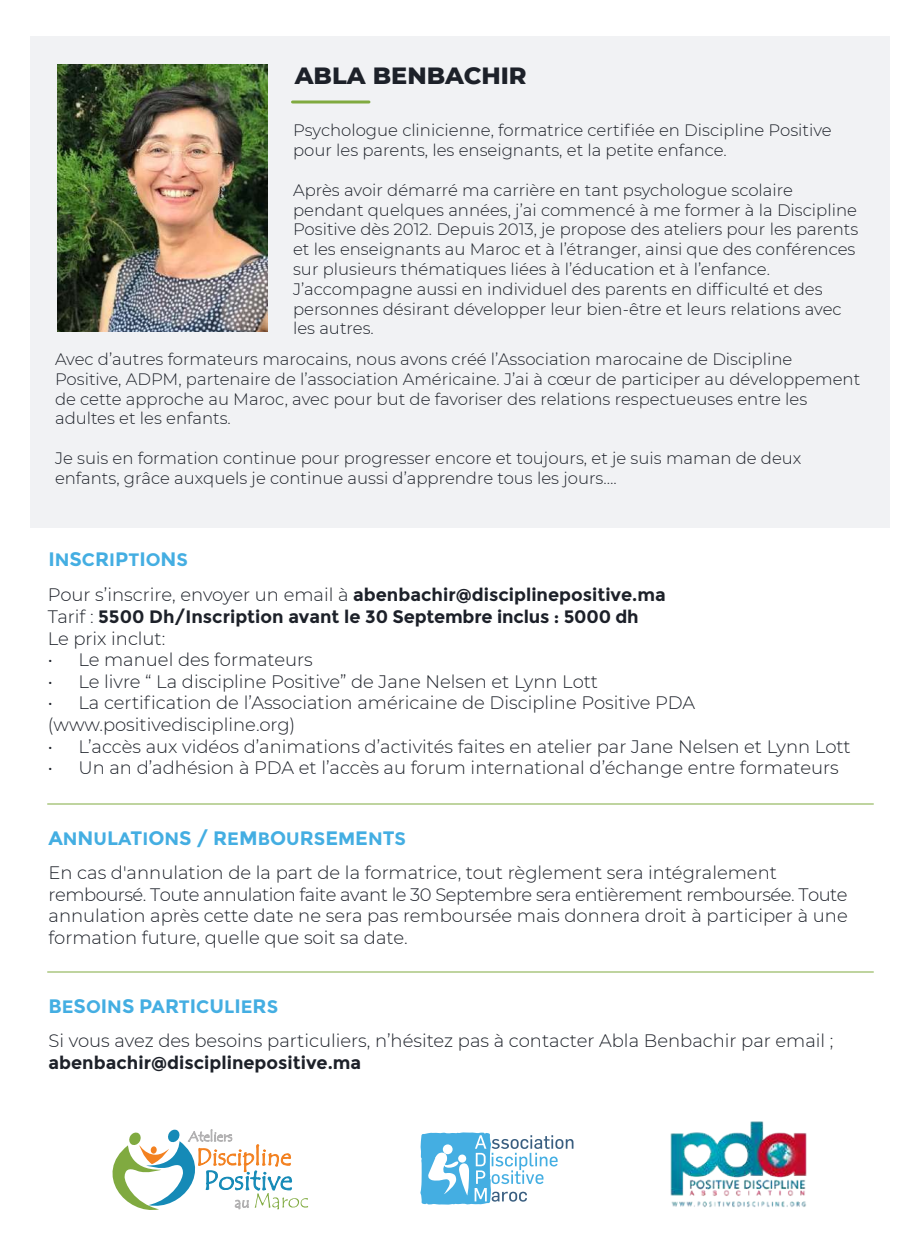
<style>
.page{position:relative;width:918px;height:1245px;background:#fff}
.page>*{position:absolute;margin:0;border:0;box-sizing:border-box;transform-origin:0 0}
.t1{font:800 24px "Montserrat";color:#1d2129}
.t2{font:700 19.5px "Montserrat";color:#44aee2}
.t3{font:300 18px/21.6px "Montserrat";color:#1d2129}
.t4{font:700 18px/21.6px "Montserrat";color:#1d2129}
.t5{font:300 18px "Montserrat";letter-spacing:-.025em;color:#1c2029}
.t6{font:300 16.5px/19.8px "Montserrat";color:#1d2129}
.s1{font-size:18px}
.s2{font-weight:300}
.s3{color:#1c2029}
</style>
<div class="page">
<img style="left:670px;top:1121px;width:137px;height:87px">
<svg style="left:420px;top:1132px;width:153px;height:73px"></svg>
<svg style="left:112px;top:1129px;width:196px;height:81px"></svg>
<div style="left:151px;top:1146px;width:6px;height:8px;background:#f38120;border-radius:50%"></div>
<div style="left:30px;top:36px;width:860px;height:492px;background:#f1f2f4"></div>
<hr style="left:47px;top:804px;width:827px;height:1px;background:#80aa40">
<hr style="left:47px;top:972px;width:827px;height:1px;background:#80aa40">
<svg style="left:292px;top:100px;width:77px;height:4px"></svg>
<img style="left:57px;top:64px;width:211px;height:268px">
<h1 class="t1" style="left:295px;top:58px;width:233px">ABLA BENBACHIR</h1>
<p class="t6" style="left:293px;top:120px;width:540px">Psychologue clinicienne, formatrice certifiée en Discipline Positive pour les parents, les enseignants, et la petite enfance.</p>
<p class="t6" style="left:293px;top:180px;width:567px">Après avoir démarré ma carrière en tant psychologue scolaire pendant quelques années, j’ai commencé à me former à la Discipline Positive dès 2012. Depuis 2013, je propose des ateliers pour les parents et les enseignants au Maroc et à l’étranger, ainsi que des conférences sur plusieurs thématiques liées à l’éducation et à l’enfance.<br>J’accompagne aussi en individuel des parents en difficulté et des personnes désirant développer leur bien-être et leurs relations avec les autres.</p>
<p class="t6" style="left:55px;top:349px;width:807px">Avec d’autres formateurs marocains, nous avons créé l’Association marocaine de Discipline Positive, ADPM, partenaire de l’association Américaine. J’ai à cœur de participer au développement de cette approche au Maroc, avec pour but de favoriser des relations respectueuses entre les adultes et les enfants.</p>
<p class="t6" style="left:55px;top:448px;width:748px">Je suis en formation continue pour progresser encore et toujours, et je suis maman de deux enfants, grâce auxquels je continue aussi d’apprendre tous les jours….</p>
<p class="t2" style="left:48px;top:548px;width:141px">I<span class="s1">N</span>S<span class="s1">C</span>R<span class="s1">I</span>P<span class="s1">T</span>I<span class="s1">O</span>N<span class="s1">S</span></p>
<p class="t4" style="left:48px;top:584px;width:620px"><span class="s2">Pour s’inscrire, envoyer un email à</span> abenbachir@disciplinepositive.ma<br><span class="s2">Tarif :</span> 5500 Dh/Inscription avant le <span class="s3">30 Septembre inclus : 5000 dh<br></span><span class="s2">Le prix inclut:</span></p>
<p class="t3" style="left:48px;top:648px;width:267px">• Le manuel des formateurs</p>
<p class="t3" style="left:48px;top:670px;width:552px">• Le livre “ La discipline Positive” de Jane Nelsen et Lynn Lott</p>
<p class="t3" style="left:48px;top:692px;width:649px">• La certification de l’Association américaine de Discipline Positive PDA (www.positivediscipline.org)</p>
<p class="t3" style="left:48px;top:735px;width:804px">• L’accès aux vidéos d’animations d’activités faites en atelier par Jane Nelsen et Lynn Lott</p>
<p class="t3" style="left:48px;top:756px;width:792px">• Un an d’adhésion à PDA et l’accès au forum international d’échange entre formateurs</p>
<p class="t2" style="left:48px;top:827px;width:359px">A<span class="s1">N</span>N<span class="s1">U</span>L<span class="s1">A</span>T<span class="s1">I</span>O<span class="s1">N</span>S / R<span class="s1">E</span>M<span class="s1">B</span>O<span class="s1">U</span>R<span class="s1">S</span>E<span class="s1">M</span>E<span class="s1">N</span>T<span class="s1">S</span></p>
<p class="t3" style="left:48px;top:862px;width:730px">En cas d'annulation de la part de la formatrice, tout règlement sera intégralement</p>
<p class="t5" style="left:49px;top:882px;width:801px">remboursé. Toute annulation faite avant le 30 Septembre sera entièrement remboursée. Toute</p>
<p class="t3" style="left:49px;top:905px;width:801px">annulation après cette date ne sera pas remboursée mais donnera droit à participer à une formation future, quelle que soit sa date.</p>
<p class="t2" style="left:48px;top:995px;width:231px">B<span class="s1">E</span>S<span class="s1">O</span>I<span class="s1">N</span>S P<span class="s1">A</span>R<span class="s1">T</span>I<span class="s1">C</span>U<span class="s1">L</span>I<span class="s1">E</span>R<span class="s1">S</span></p>
<p class="t3" style="left:48px;top:1030px;width:787px">Si vous avez des besoins particuliers, n’hésitez pas à contacter Abla Benbachir par email ;</p>
<p class="t4" style="left:49px;top:1052px;width:314px">abenbachir@disciplinepositive.ma</p>
</div>
